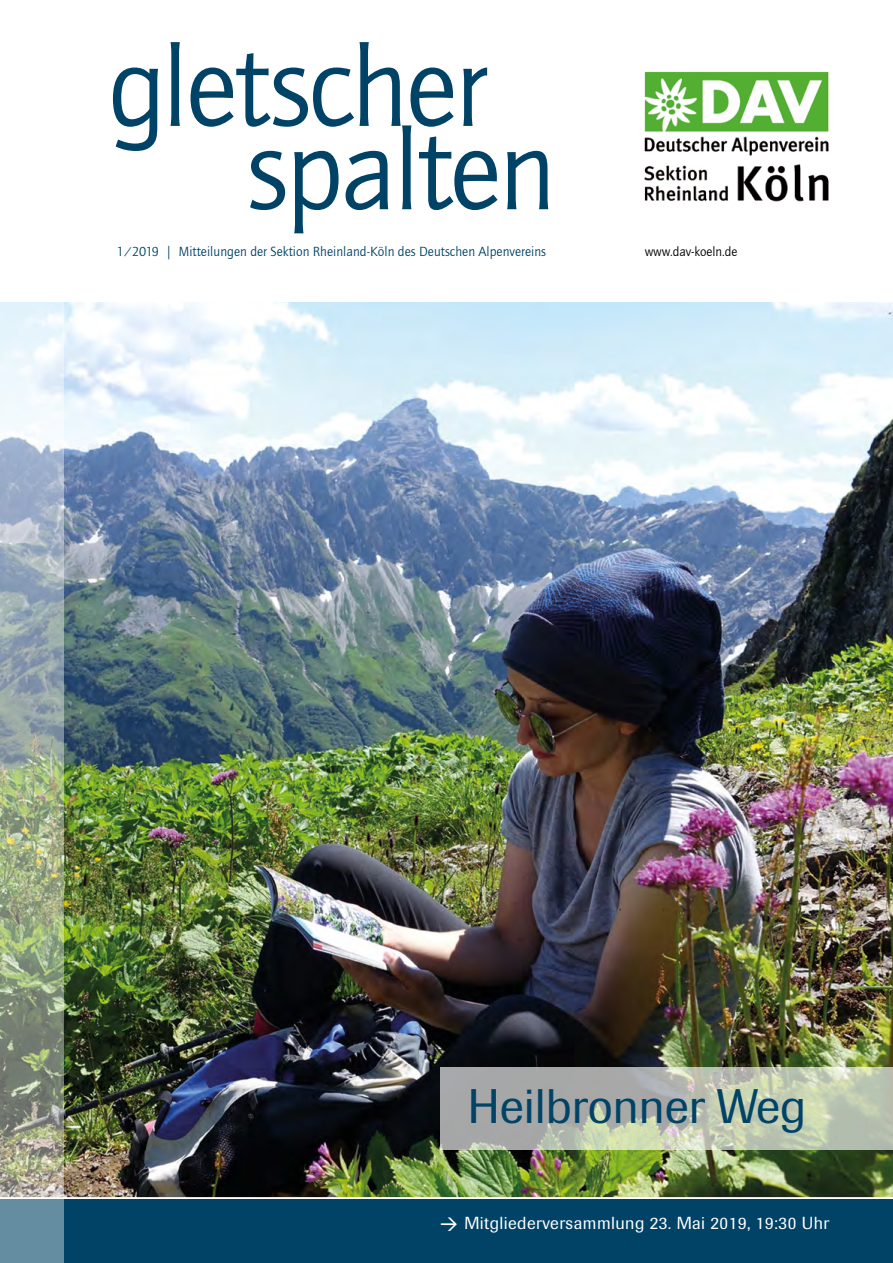
<style>
.page{position:relative;width:893px;height:1263px;background:#fff}
.page>*{position:absolute;margin:0;border:0;box-sizing:border-box;transform-origin:0 0}
.t1{font:117px/83.2px "Quay Sans EF";letter-spacing:-.025em;color:#004366}
.t2{font:48px "Imago";color:#004366}
.t3{font:17.25px "Imago";letter-spacing:.025em;color:#fff}
.t4{font:13.8px "Quay Sans EF";letter-spacing:.005em;color:#004366}
.t5{font:13.5px "Quay Sans EF";color:#000}
.s1{font-size:13.5px}
.s2{font-family:"DIN";font-weight:500}
</style>
<div class="page">
<img style="left:644px;top:71px;width:185px;height:131px">
<img style="left:64px;top:302px;width:829px;height:895px">
<svg style="left:440px;top:1067px;width:453px;height:83px;background:#b7bcaf"></svg>
<div style="left:0;top:1199px;width:893px;height:64px;background:#004366"></div>
<img style="left:0;top:302px;width:64px;height:961px">
<h1 class="t1" style="left:247px;top:48px;width:311px;text-indent:-139px">gletscher spalten</h1>
<p class="t4" style="left:117px;top:244px;width:431px"><span class="s1">1/2019 |</span> Mitteilungen der Sektion Rheinland-Köln des Deutschen Alpenvereins</p>
<p class="t5" style="left:645px;top:244px;width:94px">www.dav-koeln.de</p>
<h2 class="t2" style="left:468px;top:1078px;width:340px">Heilbronner Weg</h2>
<p class="t3" style="left:440px;top:1213px;width:391px"><span class="s2">&gt;</span> Mitgliederversammlung 23. Mai 2019, 19:30 Uhr</p>
</div>
